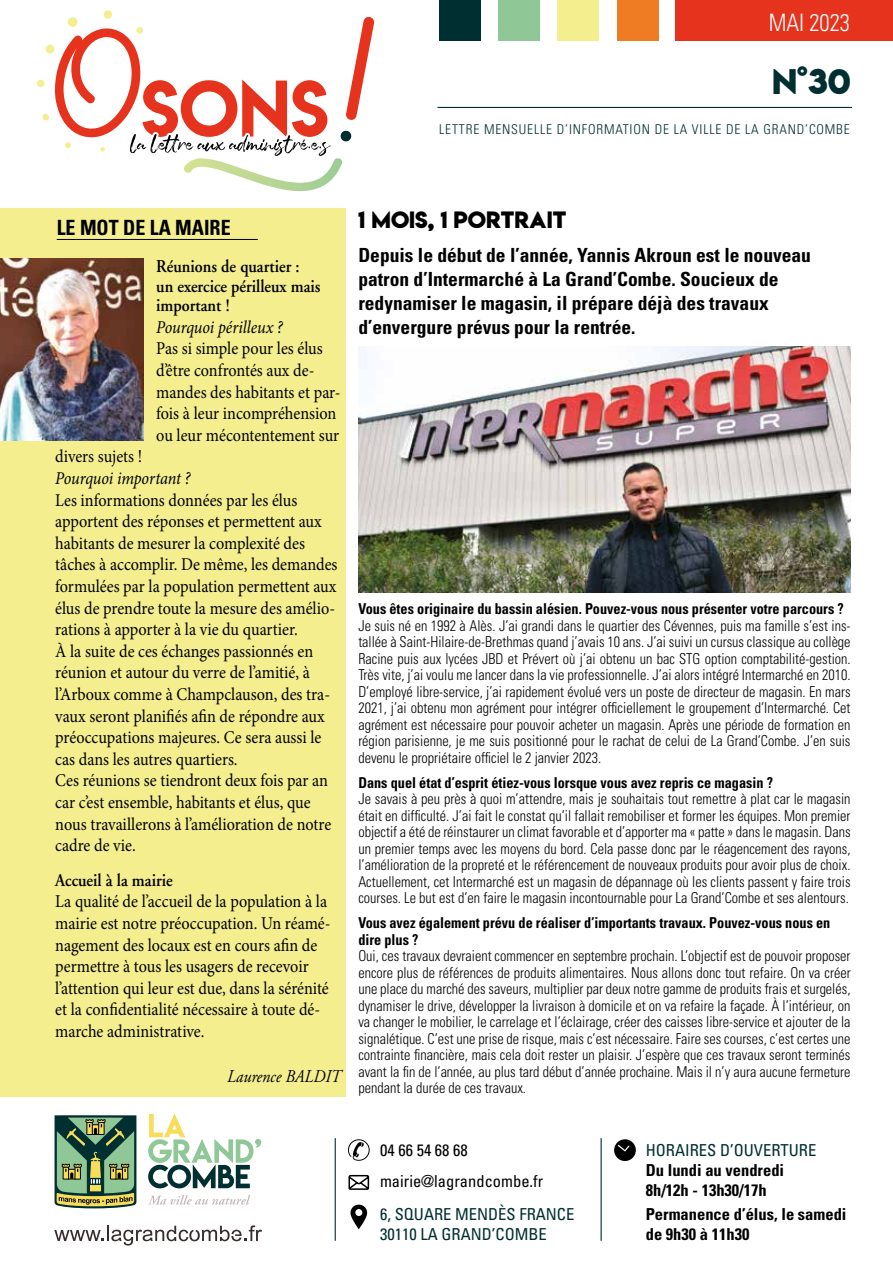
<style>
.page{position:relative;width:893px;height:1263px;background:#fff}
.page>*{position:absolute;margin:0;border:0;box-sizing:border-box;transform-origin:0 0}
.t1{font:31.5px "Lemon Milkbold";color:#002f31}
.t2{font:300 condensed 24px "Univers";color:#fff;scale:.95 1}
.t3{font:21px "Lemon Milkbold";color:#000}
.t4{font:700 condensed 21px "Univers";color:#000;scale:.95 1}
.t5{font:700 condensed 19.5px/24px "Univers";color:#000}
.t6{font:18px/21.6px "Minion Pro";color:#000;scale:.9 1}
.t7{font:600 18px/19.5px "Adobe Garamond";color:#000;scale:.9 1}
.t8{font:italic 18px "Minion Pro";letter-spacing:-.01em;color:#000;scale:.9 1}
.t9{font:italic 18px "Adobe Garamond";color:#000;scale:.9 1}
.t10{font:700 condensed 16.5px/19.8px "Univers";color:#000}
.t11{font:condensed 16.5px/19.8px "Univers";color:#002f31}
.t12{font:condensed 16.5px "Univers";color:#000}
.t13{font:300 condensed 15px/16.5px "Univers";color:#000;text-align:justify;scale:.95 1}
.t14{font:700 condensed 15px/16.5px "Univers";color:#000;scale:.95 1}
.t15{font:300 condensed 13.5px "Univers";letter-spacing:.06em;color:#002f31}
</style>
<div class="page">
<div style="left:0;top:208px;width:345px;height:889px;background:#f4ee8f"></div>
<div style="left:676px;top:0;width:217px;height:41px;background:#e6331d"></div>
<div style="left:617px;top:0;width:41px;height:41px;background:#ef7b23"></div>
<div style="left:499px;top:0;width:41px;height:41px;background:#8fc896"></div>
<div style="left:440px;top:0;width:41px;height:41px;background:#002f31"></div>
<div style="left:558px;top:0;width:41px;height:41px;background:#f4ee8f"></div>
<hr style="left:438px;top:107px;width:414px;height:1px;background:#002f31">
<svg style="left:54px;top:1113px;width:208px;height:133px"></svg>
<svg style="left:348px;top:1139px;width:22px;height:22px"></svg>
<div style="left:614px;top:1139px;width:22px;height:22px;background:#000;border-radius:50%"></div>
<svg style="left:618px;top:1145px;width:11px;height:6px"></svg>
<hr style="left:601px;top:1138px;width:1px;height:103px;background:#002f31">
<svg style="left:348px;top:1175px;width:21px;height:15px"></svg>
<hr style="left:335px;top:1138px;width:1px;height:103px;background:#002f31">
<svg style="left:350px;top:1204px;width:17px;height:25px"></svg>
<svg style="left:37px;top:10px;width:337px;height:181px"></svg>
<hr style="left:57px;top:239px;width:201px;height:1px;background:#000">
<img style="left:0;top:259px;width:144px;height:181px">
<img style="left:358px;top:346px;width:492px;height:247px">
<h2 class="t2" style="left:769px;top:8px;width:87px">MAI 2023</h2>
<h1 class="t1" style="left:772px;top:59px;width:80px">N°30</h1>
<p class="t15" style="left:439px;top:121px;width:412px">LETTRE MENSUELLE D’INFORMATION DE LA VILLE DE LA GRAND’COMBE</p>
<h3 class="t4" style="left:57px;top:214px;width:185px">LE MOT DE LA MAIRE</h3>
<p class="t7" style="left:156px;top:257px;width:184px">Réunions de quartier : un exercice périlleux mais important !</p>
<p class="t8" style="left:156px;top:315px;width:142px">Pourquoi périlleux ?</p>
<p class="t6" style="left:156px;top:338px;width:206px">Pas si simple pour les élus d’être confrontés aux de&shy;mandes des habitants et par&shy;fois à leur incompréhension ou leur mécontentement sur</p>
<p class="t6" style="left:55px;top:446px;width:98px">divers sujets !</p>
<p class="t8" style="left:55px;top:466px;width:152px">Pourquoi important ?</p>
<p class="t6" style="left:55px;top:489px;width:315px">Les informations données par les élus apportent des réponses et permettent aux habitants de mesurer la complexité des tâches à accomplir. De même, les demandes formulées par la population permettent aux élus de prendre toute la mesure des amélio&shy;rations à apporter à la vie du quartier.<br>À la suite de ces échanges passionnés en réunion et autour du verre de l’amitié, à l’Arboux comme à Champclauson, des tra&shy;vaux seront planifiés afin de répondre aux préoccupations majeures. Ce sera aussi le cas dans les autres quartiers.<br>Ces réunions se tiendront deux fois par an car c’est ensemble, habitants et élus, que nous travaillerons à l’amélioration de notre cadre de vie.</p>
<p class="t7" style="left:55px;top:870px;width:132px">Accueil à la mairie</p>
<p class="t6" style="left:55px;top:891px;width:307px">La qualité de l’accueil de la population à la mairie est notre préoccupation. Un réamé&shy;nagement des locaux est en cours afin de permettre à tous les usagers de recevoir l’attention qui leur est due, dans la sérénité et la confidentialité nécessaire à toute dé&shy;marche administrative.</p>
<p class="t9" style="left:227px;top:1067px;width:128px">Laurence BALDIT</p>
<h3 class="t3" style="left:358px;top:205px;width:210px">1 MOIS, 1 PORTRAIT</h3>
<h3 class="t5" style="left:358px;top:243px;width:454px">Depuis le début de l’année, Yannis Akroun est le nouveau patron d’Intermarché à La Grand’Combe. Soucieux de redynamiser le magasin, il prépare déjà des travaux d’envergure prévus pour la rentrée.</h3>
<p class="t14" style="left:358px;top:600px;width:512px">Vous êtes originaire du bassin alésien. Pouvez-vous nous présenter votre parcours ?</p>
<p class="t13" style="left:358px;top:617px;width:520px">Je suis né en 1992 à Alès. J’ai grandi dans le quartier des Cévennes, puis ma famille s’est ins&shy;tallée à Saint-Hilaire-de-Brethmas quand j’avais 10 ans. J’ai suivi un cursus classique au collège Racine puis aux lycées JBD et Prévert où j’ai obtenu un bac STG option comptabilité-gestion.<br>Très vite, j’ai voulu me lancer dans la vie professionnelle. J’ai alors intégré Intermarché en 2010.<br>D’employé libre-service, j’ai rapidement évolué vers un poste de directeur de magasin. En mars 2021, j’ai obtenu mon agrément pour intégrer officiellement le groupement d’Intermarché. Cet agrément est nécessaire pour pouvoir acheter un magasin. Après une période de formation en région parisienne, je me suis positionné pour le rachat de celui de La Grand’Combe. J’en suis devenu le propriétaire officiel le 2 janvier 2023.</p>
<p class="t14" style="left:358px;top:774px;width:438px">Dans quel état d’esprit étiez-vous lorsque vous avez repris ce magasin ?</p>
<p class="t13" style="left:358px;top:791px;width:520px">Je savais à peu près à quoi m’attendre, mais je souhaitais tout remettre à plat car le magasin était en difficulté. J’ai fait le constat qu’il fallait remobiliser et former les équipes. Mon premier objectif a été de réinstaurer un climat favorable et d’apporter ma « patte » dans le magasin. Dans un premier temps avec les moyens du bord. Cela passe donc par le réagencement des rayons, l’amélioration de la propreté et le référencement de nouveaux produits pour avoir plus de choix.<br>Actuellement, cet Intermarché est un magasin de dépannage où les clients passent y faire trois courses. Le but est d’en faire le magasin incontournable pour La Grand’Combe et ses alentours.</p>
<p class="t14" style="left:358px;top:914px;width:498px">Vous avez également prévu de réaliser d’importants travaux. Pouvez-vous nous en dire plus ?</p>
<p class="t13" style="left:358px;top:948px;width:520px">Oui, ces travaux devraient commencer en septembre prochain. L’objectif est de pouvoir proposer encore plus de références de produits alimentaires. Nous allons donc tout refaire. On va créer une place du marché des saveurs, multiplier par deux notre gamme de produits frais et surgelés, dynamiser le drive, développer la livraison à domicile et on va refaire la façade. À l’intérieur, on va changer le mobilier, le carrelage et l’éclairage, créer des caisses libre-service et ajouter de la signalétique. C’est une prise de risque, mais c’est nécessaire. Faire ses courses, c’est certes une contrainte financière, mais cela doit rester un plaisir. J’espère que ces travaux seront terminés avant la fin de l’année, au plus tard début d’année prochaine. Mais il n’y aura aucune fermeture pendant la durée de ces travaux.</p>
<p class="t12" style="left:380px;top:1140px;width:89px">04 66 54 68 68</p>
<p class="t11" style="left:646px;top:1140px;width:172px">HORAIRES D’OUVERTURE</p>
<p class="t10" style="left:646px;top:1160px;width:140px">Du lundi au vendredi<br>8h/12h - 13h30/17h</p>
<p class="t10" style="left:646px;top:1204px;width:202px">Permanence d’élus, le samedi de 9h30 à 11h30</p>
<p class="t12" style="left:380px;top:1171px;width:165px">mairie@lagrandcombe.fr</p>
<p class="t11" style="left:380px;top:1204px;width:196px">6, SQUARE MENDÈS FRANCE<br>30110 LA GRAND’COMBE</p>
</div>
